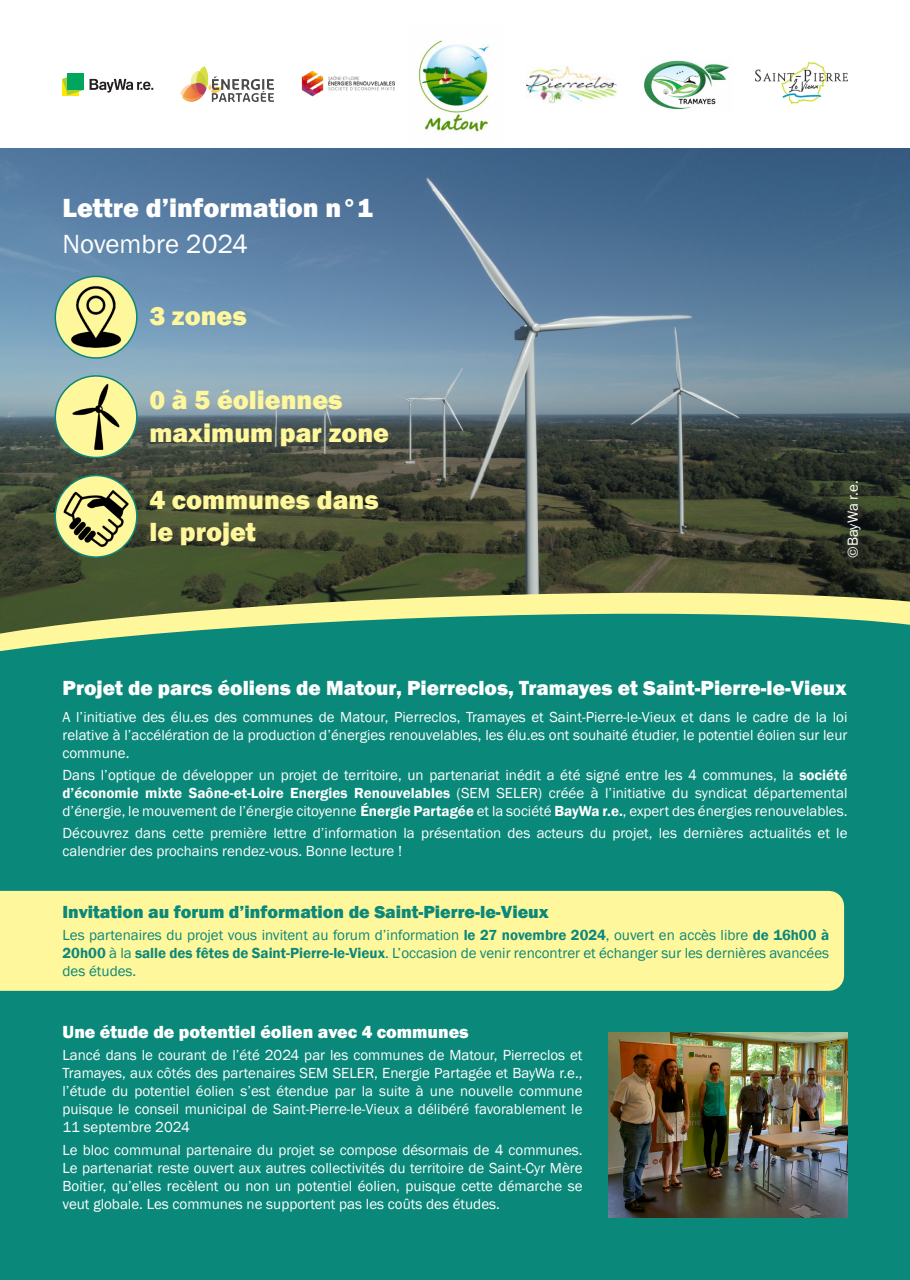
<style>
.page{position:relative;width:910px;height:1280px;background:#fff}
.page>*{position:absolute;margin:0;border:0;box-sizing:border-box;transform-origin:0 0}
.t1{font:800 27px/32.4px "Franklin Gothic";color:#fff79c}
.t2{font:800 27px "Franklin Gothic";color:#fff}
.t3{font:27px "Franklin Gothic";color:#fff}
.t4{font:800 21px "Franklin Gothic";color:#fff}
.t5{font:800 18px "Franklin Gothic";color:#0a887a}
.t6{font:800 18px "Franklin Gothic";color:#fff}
.t7{font:15px/18px "Franklin Gothic";color:#fff;text-align:justify}
.t8{font:15px/18px "Franklin Gothic";color:#0a887a;text-align:justify}
.s1{font-weight:600}
</style>
<div class="page">
<img style="left:302px;top:70px;width:92px;height:27px">
<svg style="left:63px;top:73px;width:21px;height:22px"></svg>
<div style="left:68px;top:73px;width:16px;height:17px;background:#00a65d"></div>
<svg style="left:90px;top:79px;width:63px;height:14px"></svg>
<img style="left:181px;top:67px;width:92px;height:35px">
<img style="left:526px;top:65px;width:92px;height:38px">
<img style="left:418px;top:40px;width:72px;height:92px">
<img style="left:644px;top:60px;width:85px;height:50px">
<img style="left:0;top:149px;width:910px;height:437px">
<svg style="left:0;top:586px;width:910px;height:21px;background:#828653"></svg>
<svg style="left:0;top:607px;width:910px;height:45px;background:#54a37e"></svg>
<div style="left:0;top:652px;width:910px;height:628px;background:#0a887a"></div>
<img style="left:55px;top:276px;width:82px;height:82px;border-radius:41px">
<div style="left:55px;top:276px;width:83px;height:83px;border:2px solid #0a887a;border-radius:50%"></div>
<img style="left:55px;top:376px;width:82px;height:81px;border-radius:41px">
<div style="left:55px;top:375px;width:83px;height:83px;border:2px solid #0a887a;border-radius:50%"></div>
<img style="left:55px;top:478px;width:82px;height:79px">
<div style="left:55px;top:475px;width:83px;height:83px;border:2px solid #0a887a;border-radius:50%"></div>
<div style="left:0;top:891px;width:844px;height:100px;background:#fff79c"></div>
<img style="left:608px;top:1033px;width:239px;height:184px">
<img style="left:755px;top:63px;width:92px;height:41px">
<p class="t2" style="left:63px;top:190px;width:312px">Lettre d’information n°1</p>
<p class="t3" style="left:63px;top:228px;width:187px">Novembre 2024</p>
<p class="t1" style="left:149px;top:299px;width:99px">3 zones</p>
<p class="t1" style="left:149px;top:384px;width:241px">0 à 5 éoliennes maximum par zone</p>
<p class="t1" style="left:149px;top:484px;width:231px">4 communes dans</p>
<p class="t1" style="left:149px;top:516px;width:108px">le projet</p>
<p class="t7" style="left:844px;top:558px;width:79px;rotate:-90deg">©BayWa r.e.</p>
<p class="t4" style="left:63px;top:674px;width:786px">Projet de parcs éoliens de Matour, Pierreclos, Tramayes et Saint-Pierre-le-Vieux</p>
<p class="t7" style="left:63px;top:708px;width:786px">A l’initiative des élu.es des communes de Matour, Pierreclos, Tramayes et Saint-Pierre-le-Vieux et dans le cadre de la loi relative à l’accélération de la production d’énergies renouvelables, les élu.es ont souhaité étudier, le potentiel éolien sur leur commune.</p>
<p class="t7" style="left:63px;top:766px;width:786px">Dans l’optique de développer un projet de territoire, un partenariat inédit a été signé entre les 4 communes, la <span class="s1">société d’économie mixte Saône-et-Loire Energies Renouvelables</span> (SEM SELER) créée à l’initiative du syndicat départemental d’énergie, le mouvement de l’énergie citoyenne <span class="s1">Énergie Partagée</span> et la société <span class="s1">BayWa r.e.</span>, expert des énergies renouvelables.</p>
<p class="t7" style="left:63px;top:824px;width:786px">Découvrez dans cette première lettre d’information la présentation des acteurs du projet, les dernières actualités et le calendrier des prochains rendez-vous. Bonne lecture !</p>
<p class="t5" style="left:63px;top:900px;width:488px">Invitation au forum d’information de Saint-Pierre-le-Vieux</p>
<p class="t8" style="left:63px;top:926px;width:768px">Les partenaires du projet vous invitent au forum d’information <span class="s1">le 27 novembre 2024</span>, ouvert en accès libre <span class="s1">de 16h00 à 20h00</span> à la <span class="s1">salle des fêtes de Saint-Pierre-le-Vieux</span>. L’occasion de venir rencontrer et échanger sur les dernières avancées des études.</p>
<p class="t6" style="left:63px;top:1020px;width:408px">Une étude de potentiel éolien avec 4 communes</p>
<p class="t7" style="left:63px;top:1047px;width:522px">Lancé dans le courant de l’été 2024 par les communes de Matour, Pierreclos et Tramayes, aux côtés des partenaires SEM SELER, Energie Partagée et BayWa r.e., l’étude du potentiel éolien s’est étendue par la suite à une nouvelle commune puisque le conseil municipal de Saint-Pierre-le-Vieux a délibéré favorablement le 11 septembre 2024</p>
<p class="t7" style="left:63px;top:1141px;width:522px">Le bloc communal partenaire du projet se compose désormais de 4 communes.<br>Le partenariat reste ouvert aux autres collectivités du territoire de Saint-Cyr Mère Boitier, qu’elles recèlent ou non un potentiel éolien, puisque cette démarche se veut globale. Les communes ne supportent pas les coûts des études.</p>
</div>
